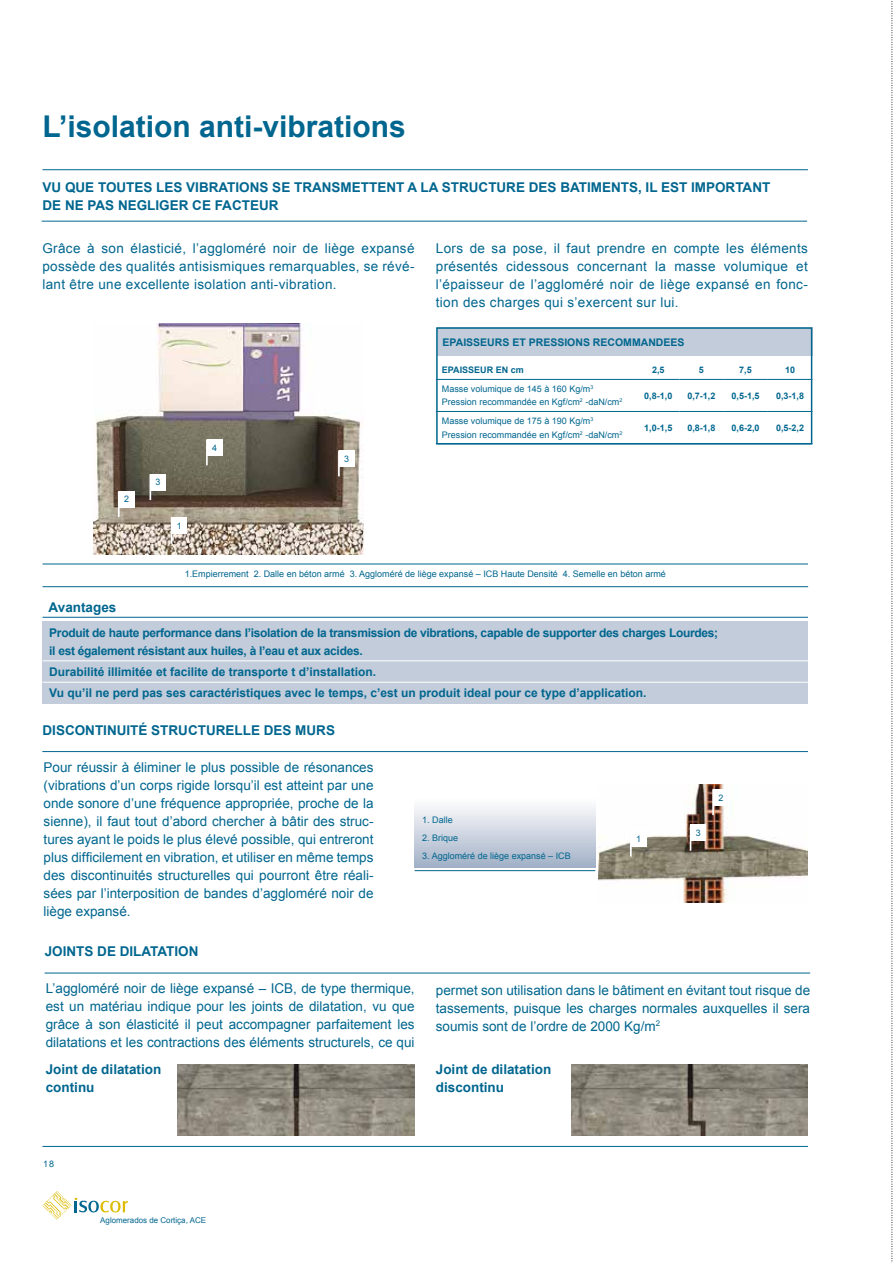
<style>
.page{position:relative;width:893px;height:1263px;background:#fff}
.page>*{position:absolute;margin:0;border:0;box-sizing:border-box;transform-origin:0 0}
.t1{font:700 30px "Arial";color:#00668f}
.t2{font:13.5px/18px "Arial";color:#00668f;text-align:justify}
.t3{font:700 13.5px/18px "Arial";color:#00668f}
.t4{font:700 12px/18px "Arial";letter-spacing:-.025em;color:#00668f}
.t5{font:700 12px/20.7px "Arial";color:#00668f}
.t6{font:700 10.5px "Arial";color:#00668f}
.t7{font:9px/13.5px "Arial";color:#00668f}
.t8{font:700 9px "Arial";color:#00668f}
.t9{font:7.95px "Arial";color:#00668f}
</style>
<div class="page">
<hr style="left:43px;top:1146px;width:765px;height:1px;background:#00668f">
<hr style="left:43px;top:169px;width:765px;height:1px;background:#00668f">
<svg style="left:891px;top:1px;width:2px;height:1262px"></svg>
<svg style="left:43px;top:1191px;width:85px;height:29px"></svg>
<div style="left:437px;top:327px;width:375px;height:29px;background:#c3ccda"></div>
<div style="left:436px;top:327px;width:376px;height:118px;border:2px solid #00668f"></div>
<img style="left:93px;top:323px;width:271px;height:231px">
<img style="left:599px;top:785px;width:209px;height:117px">
<hr style="left:436px;top:379px;width:201px;height:1px;background:#00668f">
<hr style="left:637px;top:379px;width:43px;height:1px;background:#00668f">
<hr style="left:680px;top:379px;width:43px;height:1px;background:#00668f">
<hr style="left:723px;top:379px;width:45px;height:1px;background:#00668f">
<hr style="left:768px;top:379px;width:44px;height:1px;background:#00668f">
<hr style="left:436px;top:411px;width:201px;height:1px;background:#00668f">
<hr style="left:637px;top:411px;width:43px;height:1px;background:#00668f">
<hr style="left:680px;top:411px;width:43px;height:1px;background:#00668f">
<hr style="left:723px;top:411px;width:45px;height:1px;background:#00668f">
<hr style="left:768px;top:411px;width:44px;height:1px;background:#00668f">
<hr style="left:436px;top:443px;width:201px;height:1px;background:#00668f">
<hr style="left:637px;top:443px;width:43px;height:1px;background:#00668f">
<hr style="left:680px;top:443px;width:43px;height:1px;background:#00668f">
<hr style="left:723px;top:443px;width:45px;height:1px;background:#00668f">
<hr style="left:768px;top:443px;width:44px;height:1px;background:#00668f">
<hr style="left:42px;top:221px;width:765px;height:1px;background:#00668f">
<hr style="left:43px;top:564px;width:765px;height:1px;background:#00668f">
<hr style="left:43px;top:586px;width:765px;height:1px;background:#00668f">
<hr style="left:415px;top:870px;width:180px;height:1px;background:#00668f">
<hr style="left:42px;top:751px;width:766px;height:1px;background:#00668f">
<hr style="left:45px;top:973px;width:765px;height:1px;background:#00668f">
<div style="left:172px;top:518px;width:15px;height:16px;background:#fff"></div>
<svg style="left:171px;top:518px;width:1px;height:26px"></svg>
<div style="left:631px;top:831px;width:15px;height:16px;background:#fff"></div>
<hr style="left:630px;top:831px;width:2px;height:25px;background:#fff">
<div style="left:691px;top:825px;width:15px;height:16px;background:#fff"></div>
<svg style="left:690px;top:825px;width:1px;height:26px"></svg>
<div style="left:713px;top:789px;width:16px;height:16px;background:#fff"></div>
<hr style="left:712px;top:789px;width:2px;height:26px;background:#fff">
<div style="left:119px;top:491px;width:15px;height:16px;background:#fff"></div>
<hr style="left:118px;top:491px;width:2px;height:26px;background:#fff">
<div style="left:150px;top:474px;width:16px;height:16px;background:#fff"></div>
<hr style="left:149px;top:474px;width:2px;height:26px;background:#fff">
<div style="left:207px;top:439px;width:15px;height:16px;background:#fff"></div>
<hr style="left:206px;top:439px;width:2px;height:26px;background:#fff">
<div style="left:339px;top:450px;width:15px;height:17px;background:#fff"></div>
<hr style="left:338px;top:450px;width:2px;height:26px;background:#fff">
<div style="left:43px;top:621px;width:765px;height:83px;background:#c3ccda"></div>
<hr style="left:43px;top:617px;width:765px;height:1px;background:#00668f">
<hr style="left:43px;top:660px;width:765px;height:1px;background:#fff">
<hr style="left:43px;top:682px;width:765px;height:1px;background:#fff">
<div style="left:415px;top:796px;width:180px;height:71px;background:linear-gradient(to bottom,#fff,#a3b1c7)"></div>
<img style="left:178px;top:1064px;width:237px;height:71px">
<img style="left:571px;top:1064px;width:237px;height:71px">
<h1 class="t1" style="left:43px;top:106px;width:365px">L’isolation anti-vibrations</h1>
<p class="t3" style="left:43px;top:179px;width:729px">VU QUE TOUTES LES VIBRATIONS SE TRANSMETTENT A LA STRUCTURE DES BATIMENTS, IL EST IMPORTANT<br>DE NE PAS NEGLIGER CE FACTEUR</p>
<p class="t2" style="left:42px;top:240px;width:374px">Grâce à son élasticié, l’aggloméré noir de liège expansé possède des qualités antisismiques remarquables, se révé&shy;lant être une excellente isolation anti-vibration.</p>
<p class="t7" style="left:124px;top:493px;width:6px">2</p>
<p class="t7" style="left:156px;top:476px;width:6px">3</p>
<p class="t7" style="left:177px;top:519px;width:6px">1</p>
<p class="t7" style="left:212px;top:441px;width:6px">4</p>
<p class="t7" style="left:344px;top:452px;width:6px">3</p>
<p class="t2" style="left:436px;top:240px;width:374px">Lors de sa pose, il faut prendre en compte les éléments présentés cidessous concernant la masse volumique et l’épaisseur de l’aggloméré noir de liège expansé en fonc&shy;tion des charges qui s’exercent sur lui.</p>
<p class="t6" style="left:443px;top:335px;width:243px">EPAISSEURS ET PRESSIONS RECOMMANDEES</p>
<p class="t8" style="left:442px;top:364px;width:13px">Epaisseur</p>
<p class="t8" style="left:496px;top:364px;width:30px">en cm</p>
<p class="t8" style="left:652px;top:364px;width:14px">2,5</p>
<p class="t8" style="left:699px;top:364px;width:7px">5</p>
<p class="t8" style="left:739px;top:364px;width:14px">7,5</p>
<p class="t8" style="left:785px;top:364px;width:12px">10</p>
<p class="t7" style="left:442px;top:382px;width:182px">Masse volumique de 145 à 160 Kg/m<sup>3<br></sup>Pression recommandée en Kgf/cm<sup>2</sup> -daN/cm<sup>2</sup></p>
<p class="t8" style="left:644px;top:390px;width:30px">0,8-1,0</p>
<p class="t8" style="left:687px;top:390px;width:30px">0,7-1,2</p>
<p class="t8" style="left:731px;top:390px;width:30px">0,5-1,5</p>
<p class="t8" style="left:776px;top:390px;width:30px">0,3-1,8</p>
<p class="t7" style="left:442px;top:414px;width:182px">Masse volumique de 175 à 190 Kg/m<sup>3<br></sup>Pression recommandée en Kgf/cm<sup>2</sup> -daN/cm<sup>2</sup></p>
<p class="t8" style="left:644px;top:422px;width:30px">1,0-1,5</p>
<p class="t8" style="left:687px;top:422px;width:30px">0,8-1,8</p>
<p class="t8" style="left:731px;top:422px;width:30px">0,6-2,0</p>
<p class="t8" style="left:776px;top:422px;width:30px">0,5-2,2</p>
<p class="t3" style="left:49px;top:598px;width:69px">Avantages</p>
<p class="t7" style="left:185px;top:567px;width:483px">1.Empierrement 2. Dalle en béton armé 3. Aggloméré de liège expansé – I CB Haute Densité 4. Semelle en béton armé</p>
<p class="t4" style="left:49px;top:624px;width:670px">Produit de haute performance dans l’isolation de la transmission de vibrations, capable de supporter des charges Lourdes; il est également résistant aux huiles, à l’eau et aux acides.</p>
<p class="t5" style="left:49px;top:662px;width:599px">Durabilité illimitée et facilite de transporte t d’installation.<br>Vu qu’il ne perd pas ses caractéristiques avec le temps, c’est un produit ideal pour ce type d’application.</p>
<p class="t3" style="left:43px;top:721px;width:19px">Discontinuité</p>
<p class="t3" style="left:151px;top:721px;width:10px">structurelle</p>
<p class="t3" style="left:264px;top:721px;width:10px">des</p>
<p class="t3" style="left:295px;top:721px;width:11px">murs</p>
<p class="t2" style="left:44px;top:758px;width:331px">Pour réussir à éliminer le plus possible de résonances (vibrations d’un corps rigide lorsqu’il est atteint par une onde sonore d’une fréquence appropriée, proche de la sienne), il faut tout d’abord chercher à bâtir des struc&shy;tures ayant le poids le plus élevé possible, qui entreront plus difficilement en vibration, et utiliser en même temps des discontinuités structurelles qui pourront être réali&shy;sées par l’interposition de bandes d’aggloméré noir de liège expansé.</p>
<p class="t3" style="left:45px;top:943px;width:17px">Joints</p>
<p class="t3" style="left:97px;top:943px;width:32px">de dilatation</p>
<p class="t7" style="left:422px;top:813px;width:32px">1. Dalle</p>
<p class="t7" style="left:422px;top:831px;width:38px">2. Brique</p>
<p class="t7" style="left:422px;top:849px;width:150px">3. Aggloméré de liège expansé – I CB</p>
<p class="t7" style="left:636px;top:832px;width:6px">1</p>
<p class="t7" style="left:696px;top:826px;width:6px">3</p>
<p class="t7" style="left:718px;top:791px;width:6px">2</p>
<p class="t2" style="left:46px;top:979px;width:370px">L’aggloméré noir de liège expansé – I CB, de type thermique, est un matériau indique pour les joints de dilatation, vu que grâce à son élasticité il peut accompagner parfaitement les dilatations et les contractions des éléments structurels, ce qui</p>
<p class="t3" style="left:46px;top:1061px;width:117px">Joint de dilatation continu</p>
<p class="t3" style="left:436px;top:1061px;width:117px">Joint de dilatation discontinu</p>
<p class="t2" style="left:436px;top:981px;width:376px">permet son utilisation dans le bâtiment en évitant tout risque de tassements, puisque les charges normales auxquelles il sera soumis sont de l’ordre de 2000 Kg/m<sup>2</sup></p>
<p class="t7" style="left:43px;top:1157px;width:12px">18</p>
<p class="t9" style="left:100px;top:1215px;width:107px">Aglomerados de Cortiça, ACE</p>
</div>
